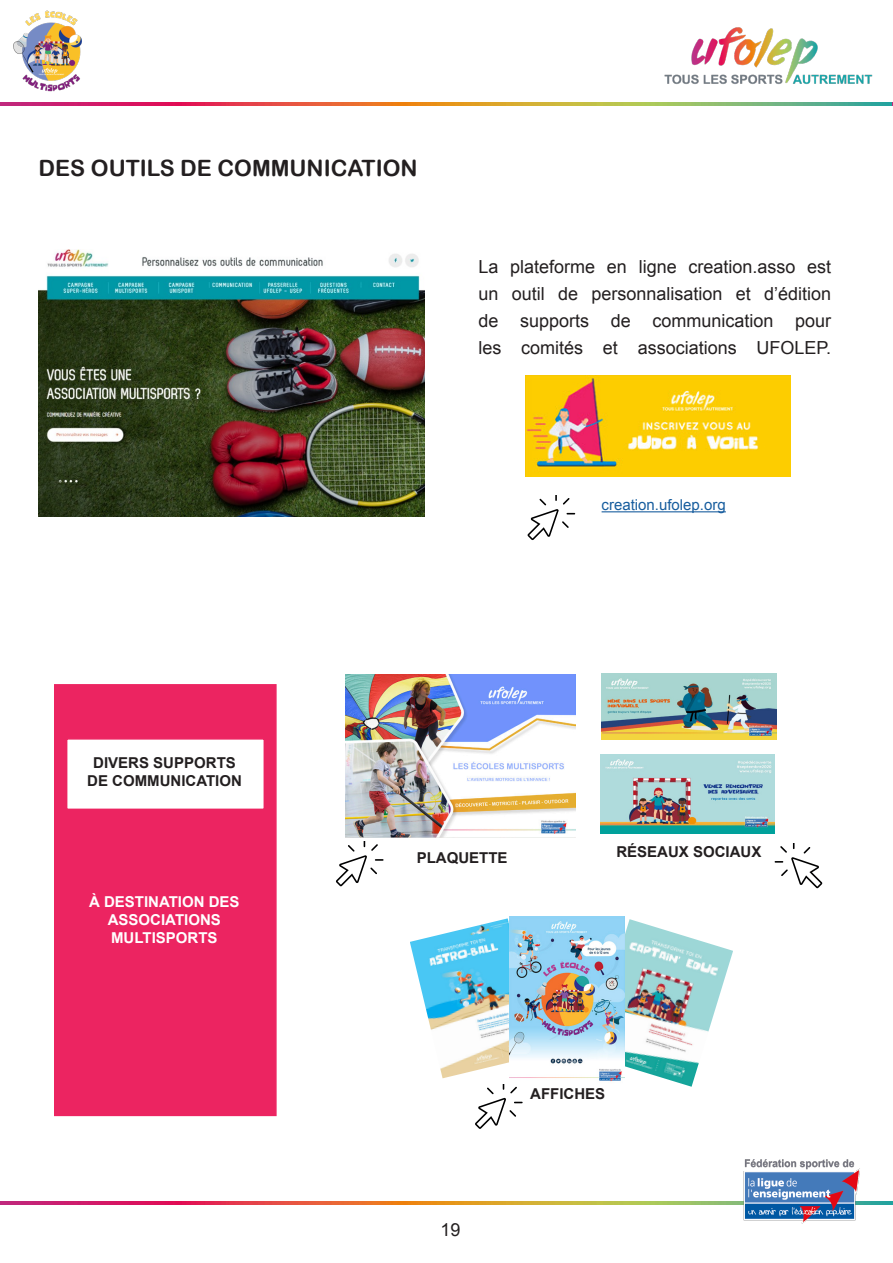
<style>
.page{position:relative;width:893px;height:1263px;background:#fff}
.page>*{position:absolute;margin:0;border:0;box-sizing:border-box;transform-origin:0 0}
.BLOC{font:22.5px "Arial Rounded MT Bold";color:#231f20}
.aria{font:18px/27px "Arial";color:#231f20;text-align:justify}
.t1{font:700 15px "Arial";color:#231f20}
.t2{font:700 15px "Arial";color:#fff}
.aria-2{font:15px "Arial";color:#175d9e}
</style>
<div class="page">
<img style="left:0;top:1201px;width:893px;height:3px">
<img style="left:732px;top:1159px;width:132px;height:65px">
<img style="left:0;top:102px;width:892px;height:3px">
<img style="left:664px;top:27px;width:209px;height:57px">
<img style="left:13px;top:10px;width:69px;height:82px">
<img style="left:624px;top:919px;width:109px;height:168px">
<hr style="left:602px;top:511px;width:124px;height:1px;background:#175d9e">
<img style="left:525px;top:376px;width:266px;height:100px">
<img style="left:39px;top:249px;width:385px;height:267px">
<img style="left:410px;top:918px;width:100px;height:160px">
<div style="left:54px;top:684px;width:223px;height:432px;background:#ec2461;border:2px solid #ec2461"></div>
<div style="left:66px;top:738px;width:199px;height:72px;background:#fff;border:2px solid #ec2461"></div>
<img style="left:510px;top:916px;width:114px;height:165px">
<img style="left:345px;top:675px;width:230px;height:162px">
<svg style="left:336px;top:842px;width:48px;height:44px"></svg>
<svg style="left:475px;top:1084px;width:48px;height:45px"></svg>
<img style="left:600px;top:754px;width:175px;height:80px">
<img style="left:601px;top:674px;width:175px;height:66px">
<svg style="left:528px;top:496px;width:47px;height:44px"></svg>
<svg style="left:775px;top:844px;width:47px;height:44px"></svg>
<p class="BLOC" style="left:39px;top:155px;width:381px">DES OUTILS DE COMMUNICATION</p>
<p class="aria" style="left:478px;top:253px;width:354px">La plateforme en ligne creation.asso est un outil de personnalisation et d’édition de supports de communication pour les comités et associations UFOLEP.</p>
<p class="aria-2" style="left:602px;top:495px;width:126px">creation.ufolep.org</p>
<p class="t1" style="left:93px;top:753px;width:144px">DIVERS SUPPORTS</p>
<p class="t1" style="left:87px;top:771px;width:156px">DE COMMUNICATION</p>
<p class="t2" style="left:89px;top:892px;width:152px">À DESTINATION DES</p>
<p class="t2" style="left:108px;top:910px;width:115px">ASSOCIATIONS</p>
<p class="t2" style="left:111px;top:928px;width:108px">MULTISPORTS</p>
<p class="t1" style="left:417px;top:848px;width:92px">PLAQUETTE</p>
<p class="t1" style="left:616px;top:842px;width:147px">RÉSEAUX SOCIAUX</p>
<p class="aria" style="left:440px;top:1216px;width:22px">19</p>
<p class="t1" style="left:530px;top:1084px;width:76px">AFFICHES</p>
</div>
